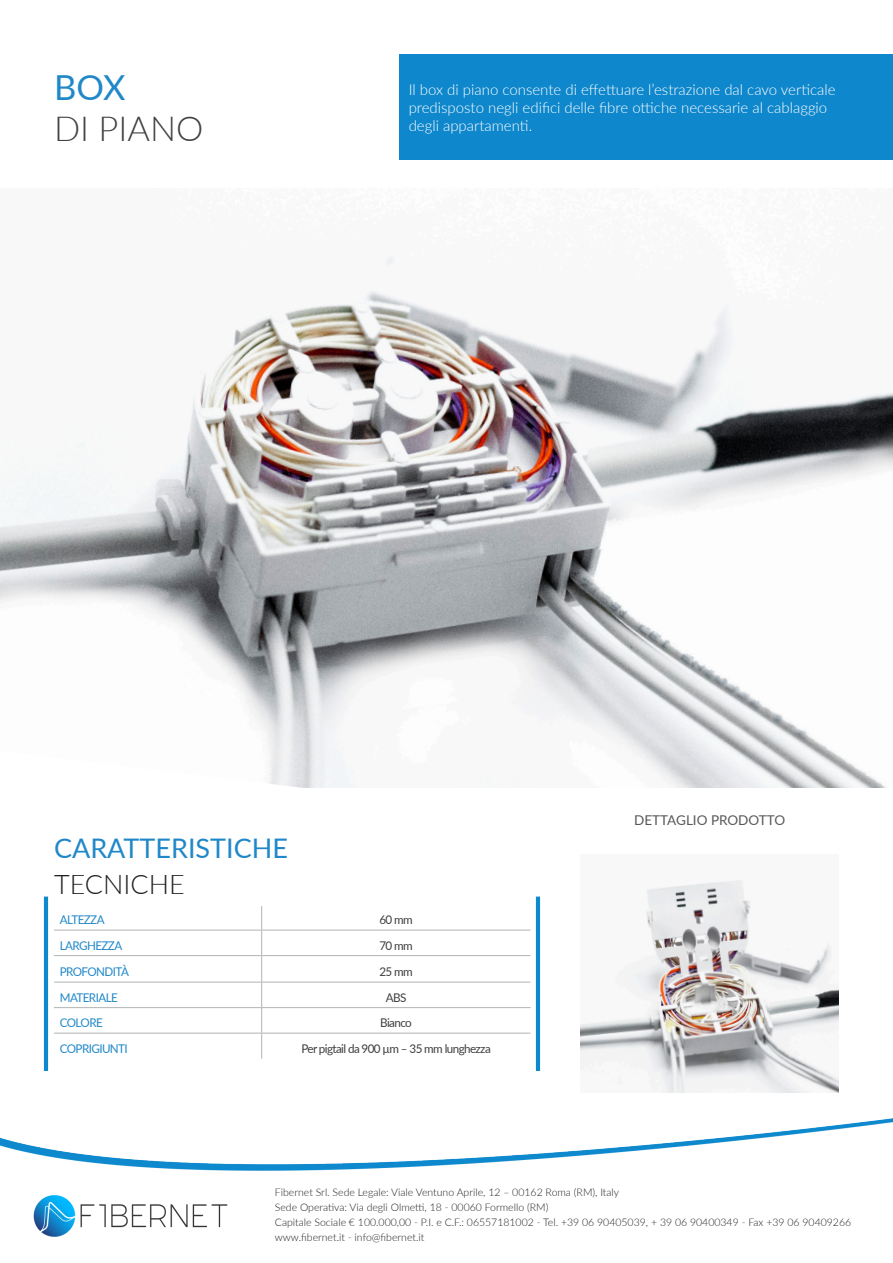
<style>
.page{position:relative;width:893px;height:1263px;background:#fff}
.page>*{position:absolute;margin:0;border:0;box-sizing:border-box;transform-origin:0 0}
.t1{font:300 34.5px "Lato";color:#414243}
.t2{font:34.5px "Lato";color:#2088c9}
.t3{font:27px "Lato";color:#2088c9}
.t4{font:300 27px "Lato";color:#231f20}
.t5{font:300 15px "Lato";color:#fff}
.t6{font:13.5px "Lato";color:#57585a}
.t7{font:12px "Lato";letter-spacing:-.05em;color:#2088c9}
.t8{font:12px "Lato";letter-spacing:-.05em;color:#3e3e3f}
.t9{font:300 10.5px "Lato";color:#231f20}
</style>
<div class="page">
<svg style="left:54px;top:906px;width:476px;height:153px"></svg>
<img style="left:535px;top:896px;width:6px;height:174px">
<img style="left:43px;top:896px;width:6px;height:174px">
<div style="left:399px;top:54px;width:494px;height:105px;background:#0e87cc"></div>
<img style="left:0;top:256px;width:893px;height:532px">
<img style="left:580px;top:880px;width:259px;height:212px">
<img style="left:0;top:1119px;width:893px;height:118px">
<p class="t2" style="left:54px;top:63px;width:73px">BOX</p>
<p class="t1" style="left:54px;top:105px;width:151px">DI PIANO</p>
<p class="t5" style="left:409px;top:79px;width:428px">Il box di piano consente di effettuare l’estrazione dal cavo verticale</p>
<p class="t5" style="left:409px;top:97px;width:420px">predisposto negli edifici delle fibre ottiche necessarie al cablaggio</p>
<p class="t5" style="left:409px;top:115px;width:125px">degli appartamenti.</p>
<p class="t3" style="left:54px;top:829px;width:235px">CARATTERISTICHE</p>
<p class="t4" style="left:54px;top:866px;width:132px">TECNICHE</p>
<p class="t6" style="left:634px;top:811px;width:153px">DETTAGLIO PRODOTTO</p>
<p class="t7" style="left:60px;top:911px;width:46px">ALTEZZA</p>
<p class="t8" style="left:379px;top:911px;width:35px">60 mm</p>
<p class="t7" style="left:60px;top:937px;width:64px">LARGHEZZA</p>
<p class="t8" style="left:379px;top:937px;width:35px">70 mm</p>
<p class="t7" style="left:60px;top:963px;width:71px">PROFONDITÀ</p>
<p class="t8" style="left:379px;top:963px;width:35px">25 mm</p>
<p class="t7" style="left:60px;top:989px;width:59px">MATERIALE</p>
<p class="t8" style="left:386px;top:989px;width:22px">ABS</p>
<p class="t7" style="left:60px;top:1014px;width:44px">COLORE</p>
<p class="t8" style="left:380px;top:1014px;width:33px">Bianco</p>
<p class="t7" style="left:60px;top:1040px;width:70px">COPRIGIUNTI</p>
<p class="t8" style="left:301px;top:1040px;width:191px">Per pigtail da 900 µm – 35 mm lunghezza</p>
<p class="t9" style="left:275px;top:1185px;width:346px">Fibernet Srl. Sede Legale: Viale Ventuno Aprile, 12 – 00162 Roma (RM), Italy</p>
<p class="t9" style="left:275px;top:1200px;width:275px">Sede Operativa: Via degli Olmetti, 18 - 00060 Formello (RM)</p>
<p class="t9" style="left:275px;top:1215px;width:578px">Capitale Sociale € 100.000,00 - P.I. e C.F.: 06557181002 - Tel. +39 06 90405039, + 39 06 90400349 - Fax +39 06 90409266</p>
<p class="t9" style="left:275px;top:1230px;width:151px">www.fibernet.it - info@fibernet.it</p>
</div>
